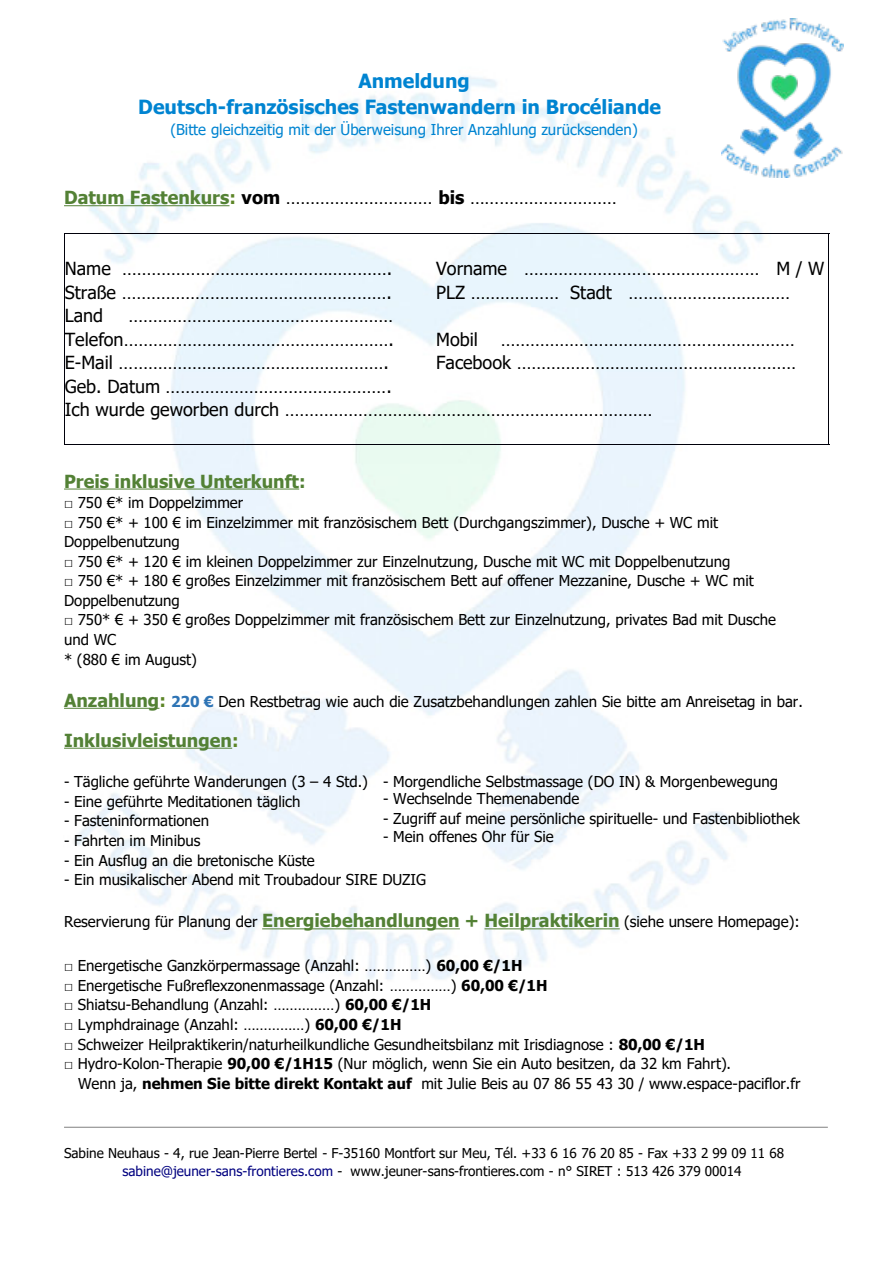
<style>
.page{position:relative;width:894px;height:1265px;background:#fff}
.page>*{position:absolute;margin:0;border:0;box-sizing:border-box;transform-origin:0 0}
.t1{font:700 19.5px/25.5px "Tahoma";color:#0084d1}
.t2{font:18px/23.5px "Tahoma";color:#000;text-align:right}
.t3{font:700 18px "Tahoma";color:#538135}
.t4{font:15px/19.6px "Tahoma";color:#000}
.t5{font:15px "Tahoma";color:#0084d1}
.t6{font:13.5px/17.5px "Tahoma";color:#000}
.s1{font-weight:700;color:#538135}
.s2{font-weight:700;color:#5c8526}
.s3{font-weight:700}
.s4{font-weight:700;font-size:18px;color:#538135}
.s5{font-weight:700;font-size:18px;color:#5c8526}
.s6{font-weight:700;color:#2e74b5}
.s7{color:#5c8526}
.s8{color:#000080}
</style>
<div class="page">
<img style="left:722px;top:19px;width:122px;height:158px">
<hr style="left:64px;top:205px;width:166px;height:1px;background:#538135">
<hr style="left:64px;top:488px;width:235px;height:1px;background:#538135">
<hr style="left:64px;top:708px;width:95px;height:1px;background:#538135">
<hr style="left:64px;top:747px;width:168px;height:1px;background:#538135">
<hr style="left:262px;top:928px;width:198px;height:1px;background:#538135">
<hr style="left:484px;top:928px;width:136px;height:1px;background:#538135">
<hr style="left:64px;top:233px;width:1px;height:211px;background:#00000a">
<hr style="left:829px;top:233px;width:1px;height:211px;background:#00000a">
<hr style="left:64px;top:233px;width:765px;height:1px;background:#00000a">
<hr style="left:64px;top:444px;width:765px;height:1px;background:#00000a">
<hr style="left:64px;top:1127px;width:764px;height:1px;background:#808080">
<h1 class="t1" style="left:138px;top:70px;width:524px;text-indent:220px">Anmeldung<br>Deutsch-französisches Fastenwandern in Brocéliande</h1>
<p class="t5" style="left:170px;top:123px;width:469px">(Bitte gleichzeitig mit der Überweisung Ihrer Anzahlung zurücksenden)</p>
<p class="t2" style="left:64px;top:187px;width:554px"><span class="s1">Datum Fastenkurs</span><span class="s2">:</span> <span class="s3">vom</span> ………………………… <span class="s3">bis</span> …………………………</p>
<p class="t2" style="left:65px;top:258px;width:329px">Name ……………………………………………….</p>
<p class="t2" style="left:436px;top:258px;width:390px">Vorname ………………………………………… M / W</p>
<p class="t2" style="left:65px;top:282px;width:329px">Straße ……………………………………………….</p>
<p class="t2" style="left:436px;top:282px;width:356px">PLZ ……………… Stadt ……………………………</p>
<p class="t2" style="left:65px;top:305px;width:40px">Land</p>
<p class="t2" style="left:65px;top:305px;width:331px">………………………………………………<br>Telefon……………………………………………….</p>
<p class="t2" style="left:436px;top:329px;width:43px">Mobil</p>
<p class="t2" style="left:501px;top:329px;width:296px">……………………………………………………</p>
<p class="t2" style="left:65px;top:352px;width:326px">E-Mail ……………………………………………….</p>
<p class="t2" style="left:436px;top:352px;width:362px">Facebook …………………………………………………</p>
<p class="t2" style="left:65px;top:376px;width:589px;text-align:left">Geb. Datum ……………………………………….<br>Ich wurde geworben durch …………………………………………………………………</p>
<p class="t3" style="left:64px;top:474px;width:243px">Preis inklusive Unterkunft:</p>
<p class="t4" style="left:64px;top:494px;width:181px">□ 750 €* im Doppelzimmer</p>
<p class="t4" style="left:64px;top:513px;width:655px">□ 750 €* + 100 € im Einzelzimmer mit französischem Bett (Durchgangszimmer), Dusche + WC mit<br>Doppelbenutzung</p>
<p class="t4" style="left:64px;top:553px;width:668px">□ 750 €* + 120 € im kleinen Doppelzimmer zur Einzelnutzung, Dusche mit WC mit Doppelbenutzung</p>
<p class="t4" style="left:64px;top:572px;width:691px">□ 750 €* + 180 € großes Einzelzimmer mit französischem Bett auf offener Mezzanine, Dusche + WC mit<br>Doppelbenutzung</p>
<p class="t4" style="left:64px;top:611px;width:713px">□ 750* € + 350 € großes Doppelzimmer mit französischem Bett zur Einzelnutzung, privates Bad mit Dusche und WC<br>* (880 € im August)</p>
<p class="t4" style="left:64px;top:692px;width:740px"><span class="s4">Anzahlung</span><span class="s5">:</span> <span class="s6">220 €</span> Den Restbetrag wie auch die Zusatzbehandlungen zahlen Sie bitte am Anreisetag in bar.</p>
<p class="t3" style="left:64px;top:733px;width:176px">Inklusivleistungen<span class="s7">:</span></p>
<p class="t4" style="left:64px;top:773px;width:716px">- Tägliche geführte Wanderungen (3 – 4 Std.) - Morgendliche Selbstmassage (DO IN) &amp; Morgenbewegung</p>
<p class="t4" style="left:64px;top:793px;width:238px">- Eine geführte Meditationen täglich</p>
<p class="t4" style="left:64px;top:812px;width:147px">- Fasteninformationen</p>
<p class="t4" style="left:383px;top:790px;width:198px">- Wechselnde Themenabende</p>
<p class="t4" style="left:383px;top:810px;width:418px">- Zugriff auf meine persönliche spirituelle- und Fastenbibliothek</p>
<p class="t4" style="left:383px;top:828px;width:172px">- Mein offenes Ohr für Sie</p>
<p class="t4" style="left:64px;top:832px;width:138px">- Fahrten im Minibus</p>
<p class="t4" style="left:64px;top:851px;width:252px">- Ein Ausflug an die bretonische Küste</p>
<p class="t4" style="left:64px;top:871px;width:364px">- Ein musikalischer Abend mit Troubadour SIRE DUZIG</p>
<p class="t4" style="left:64px;top:913px;width:737px">Reservierung für Planung der <span class="s4">Energiebehandlungen + Heilpraktikerin</span> (siehe unsere Homepage):</p>
<p class="t4" style="left:64px;top:957px;width:460px">□ Energetische Ganzkörpermassage (Anzahl: ……………) <span class="s3">60,00 €/1H</span></p>
<p class="t4" style="left:64px;top:976px;width:485px">□ Energetische Fußreflexzonenmassage (Anzahl: ……………) <span class="s3">60,00 €/1H</span></p>
<p class="t4" style="left:64px;top:996px;width:369px">□ Shiatsu-Behandlung (Anzahl: ……………) <span class="s3">60,00 €/1H</span></p>
<p class="t4" style="left:64px;top:1016px;width:339px">□ Lymphdrainage (Anzahl: ……………) <span class="s3">60,00 €/1H</span></p>
<p class="t4" style="left:64px;top:1035px;width:642px">□ Schweizer Heilpraktikerin/naturheilkundliche Gesundheitsbilanz mit Irisdiagnose : <span class="s3">80,00 €/1H</span></p>
<p class="t4" style="left:78px;top:1055px;width:724px;text-indent:-14px">□ Hydro-Kolon-Therapie <span class="s3">90,00 €/1H15</span> (Nur möglich, wenn Sie ein Auto besitzen, da 32 km Fahrt).<br>Wenn ja, <span class="s3">nehmen Sie bitte direkt Kontakt auf</span> mit Julie Beis au 07 86 55 43 30 / www.espace-paciflor.fr</p>
<p class="t6" style="left:123px;top:1145px;width:663px;text-indent:-58px">Sabine Neuhaus - 4, rue Jean-Pierre Bertel - F-35160 Montfort sur Meu, Tél. +33 6 16 76 20 85 - Fax +33 2 99 09 11 68 <span class="s8">sabine@jeuner-sans-frontieres.com</span> - www.jeuner-sans-frontieres.com - n° SIRET : 513 426 379 00014</p>
</div>
